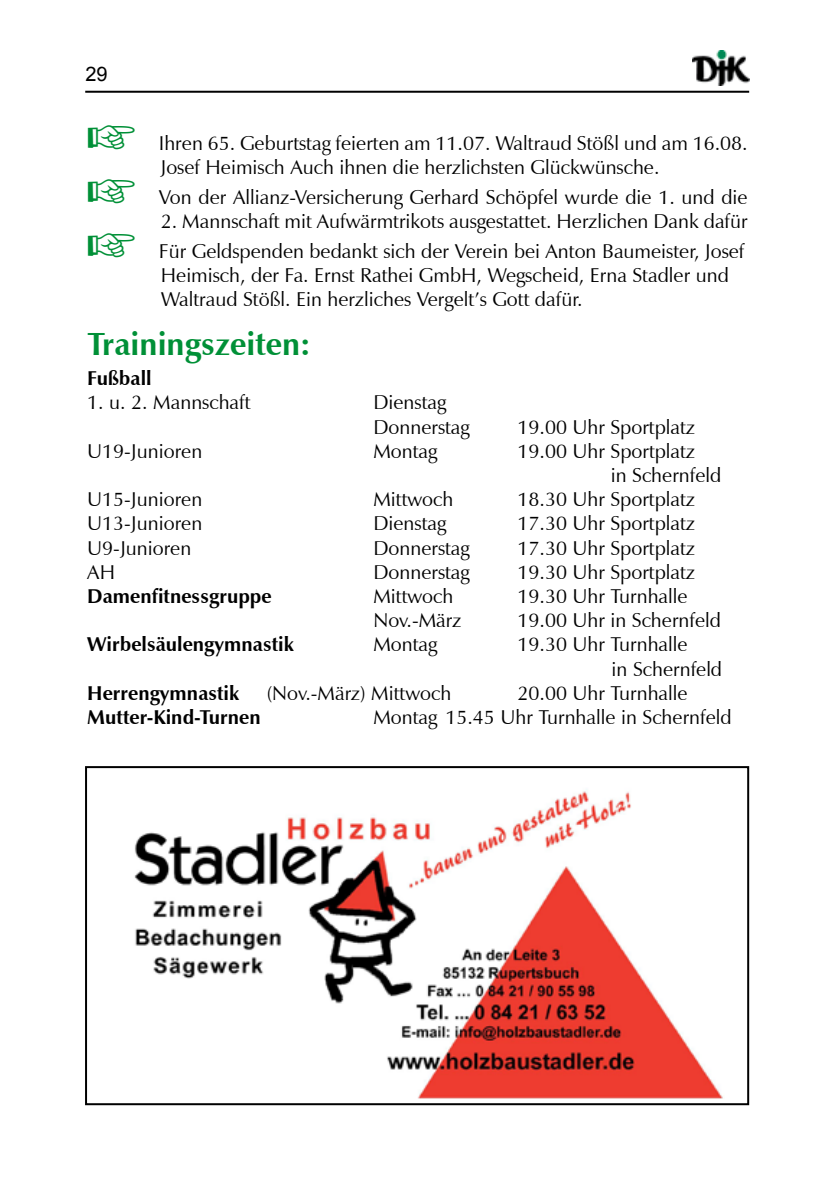
<style>
.page{position:relative;width:840px;height:1191px;background:#fff}
.page>*{position:absolute;margin:0;border:0;box-sizing:border-box;transform-origin:0 0}
.t1{font:700 32px "Zapf Humanist 601 BT";color:#009037}
.t2{font:20px/24.2px "Zapf Humanist 601 BT";color:#000}
.t3{font:700 20px "Zapf Humanist 601 BT";color:#000}
.t4{font:20px "Arial";color:#000}
</style>
<div class="page">
<hr style="left:85px;top:91px;width:663px;height:2px;background:#000">
<img style="left:692px;top:51px;width:56px;height:34px">
<img style="left:134px;top:789px;width:589px;height:310px">
<div style="left:85px;top:766px;width:663px;height:339px;border:2px solid #000"></div>
<p class="t4" style="left:85px;top:61px;width:24px">29</p>
<p class="t2" style="left:159px;top:131px;width:590px">Ihren 65. Geburtstag feierten am 11.07. Waltraud Stößl und am 16.08.<br>Josef Heimisch Auch ihnen die herzlichsten Glückwünsche.</p>
<p class="t2" style="left:159px;top:185px;width:590px">Von der Allianz-Versicherung Gerhard Schöpfel wurde die 1. und die</p>
<p class="t2" style="left:159px;top:206px;width:590px;line-height:29.8px">2. Mannschaft mit Aufwärmtrikots ausgestattet. Herzlichen Dank dafür<br>Für Geldspenden bedankt sich der Verein bei Anton Baumeister, Josef</p>
<p class="t2" style="left:161px;top:263px;width:569px">Heimisch, der Fa. Ernst Rathei GmbH, Wegscheid, Erna Stadler und<br>Waltraud Stößl. Ein herzliches Vergelt’s Gott dafür.</p>
<h1 class="t1" style="left:87px;top:324px;width:225px">Trainingszeiten:</h1>
<p class="t3" style="left:87px;top:366px;width:66px">Fußball</p>
<p class="t2" style="left:87px;top:390px;width:165px">1. u. 2. Mannschaft</p>
<p class="t2" style="left:373px;top:390px;width:98px">Dienstag<br>Donnerstag</p>
<p class="t2" style="left:517px;top:414px;width:179px">19.00 Uhr Sportplatz</p>
<p class="t2" style="left:87px;top:439px;width:116px">U19-Junioren</p>
<p class="t2" style="left:373px;top:439px;width:65px">Montag</p>
<p class="t2" style="left:610px;top:439px;width:112px;text-indent:-93px">19.00 Uhr Sportplatz<br>in Schernfeld</p>
<p class="t2" style="left:87px;top:487px;width:116px">U15-Junioren</p>
<p class="t2" style="left:373px;top:487px;width:81px">Mittwoch</p>
<p class="t2" style="left:517px;top:487px;width:179px">18.30 Uhr Sportplatz</p>
<p class="t2" style="left:87px;top:511px;width:116px">U13-Junioren</p>
<p class="t2" style="left:373px;top:511px;width:74px">Dienstag</p>
<p class="t2" style="left:517px;top:511px;width:179px">17.30 Uhr Sportplatz</p>
<p class="t2" style="left:87px;top:535px;width:105px">U9-Junioren</p>
<p class="t2" style="left:373px;top:535px;width:98px">Donnerstag</p>
<p class="t2" style="left:517px;top:535px;width:179px">17.30 Uhr Sportplatz</p>
<p class="t2" style="left:87px;top:560px;width:29px">AH</p>
<p class="t2" style="left:373px;top:560px;width:98px">Donnerstag</p>
<p class="t2" style="left:517px;top:560px;width:179px">19.30 Uhr Sportplatz</p>
<p class="t3" style="left:87px;top:584px;width:186px">Damenfitnessgruppe</p>
<p class="t2" style="left:373px;top:584px;width:81px">Mittwoch</p>
<p class="t2" style="left:517px;top:584px;width:171px">19.30 Uhr Turnhalle</p>
<p class="t2" style="left:373px;top:608px;width:89px">Nov.-März</p>
<p class="t2" style="left:517px;top:608px;width:205px">19.00 Uhr in Schernfeld</p>
<p class="t3" style="left:87px;top:632px;width:208px">Wirbelsäulengymnastik</p>
<p class="t2" style="left:373px;top:632px;width:65px">Montag</p>
<p class="t2" style="left:611px;top:632px;width:112px;text-indent:-94px">19.30 Uhr Turnhalle<br>in Schernfeld</p>
<p class="t3" style="left:87px;top:680px;width:153px">Herrengymnastik</p>
<p class="t2" style="left:266px;top:681px;width:186px">(Nov.-März) Mittwoch</p>
<p class="t2" style="left:517px;top:681px;width:171px">20.00 Uhr Turnhalle</p>
<p class="t3" style="left:87px;top:705px;width:175px">Mutter-Kind-Turnen</p>
<p class="t2" style="left:373px;top:705px;width:359px">Montag 15.45 Uhr Turnhalle in Schernfeld</p>
</div>
